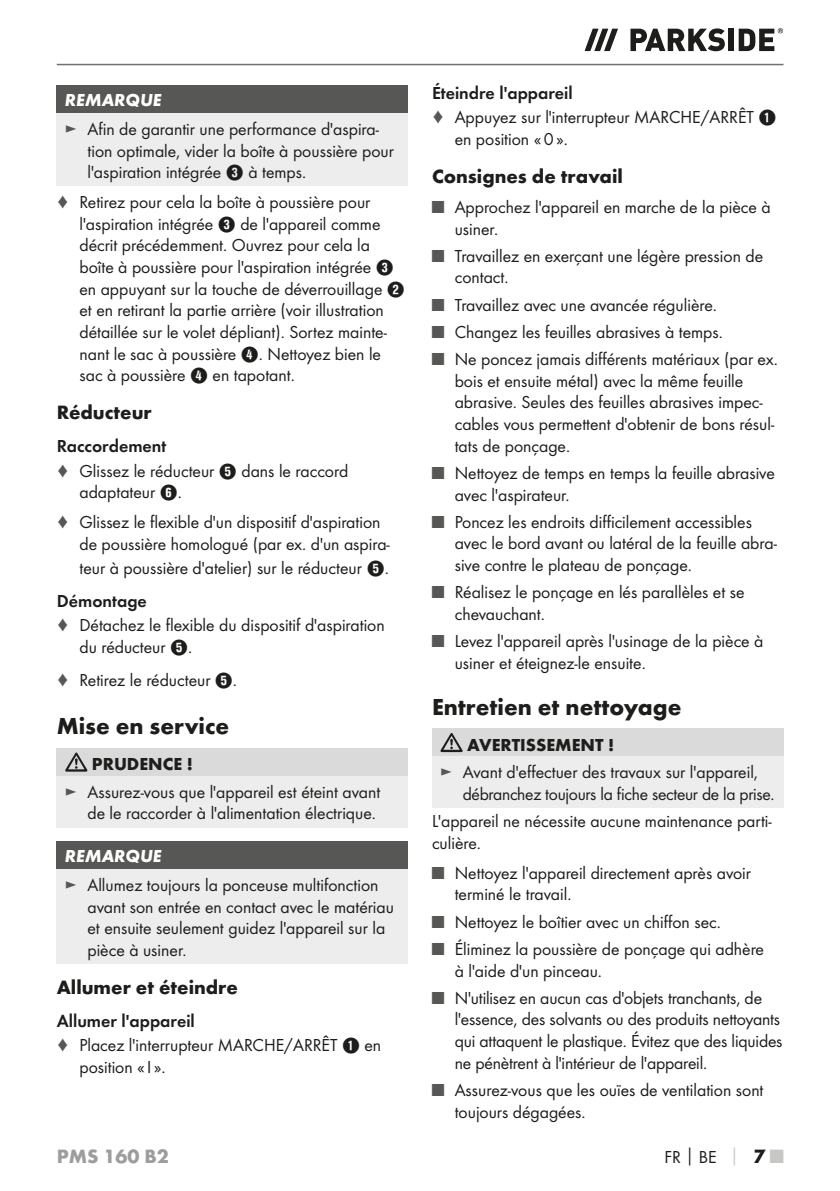
<style>
.page{position:relative;width:840px;height:1191px;background:#fff}
.page>*{position:absolute;margin:0;border:0;box-sizing:border-box;transform-origin:0 0}
.t1{font:700 24px "Futura";color:#1d1d1b}
.t2{font:700 20px "Futura";color:#1d1d1b}
.t3{font:700 20px "Futura";color:#9d9d9d}
.t4{font:18px/21.6px "Futura Boo";color:#1d1d1b}
.t5{font:18px "Futura Dem";color:#1d1d1b}
.t6{font:700 18px "Futura";color:#1d1d1b}
.t7{font:italic 700 18px "Futura";color:#fff}
.s1{color:#575756}
.s2{font-family:"Hako PI Nummern"}
.s3{font-family:"Futura";font-weight:700}
.s4{font-family:"Futura";font-weight:700;color:#c7c7c6}
.s5{font-family:"Futura";font-weight:700;font-size:20px}
.s6{font-family:"Futura";font-weight:700;font-size:20px;color:#c7c7c6}
</style>
<div class="page">
<hr style="left:57px;top:64px;width:726px;height:1px;background:#70706f">
<svg style="left:584px;top:29px;width:33px;height:22px"></svg>
<svg style="left:630px;top:28px;width:94px;height:23px"></svg>
<div style="left:728px;top:29px;width:5px;height:22px;background:#1d1d1b"></div>
<svg style="left:738px;top:28px;width:44px;height:23px"></svg>
<div style="left:57px;top:85px;width:351px;height:28px;background:#575756"></div>
<div style="left:57px;top:113px;width:351px;height:73px;background:#ededed"></div>
<div style="left:57px;top:748px;width:351px;height:28px;background:#dadada"></div>
<div style="left:57px;top:776px;width:351px;height:51px;background:#ededed"></div>
<svg style="left:65px;top:752px;width:22px;height:19px"></svg>
<div style="left:57px;top:841px;width:351px;height:28px;background:#575756"></div>
<div style="left:57px;top:869px;width:351px;height:94px;background:#ededed"></div>
<div style="left:432px;top:728px;width:350px;height:28px;background:#dadada"></div>
<div style="left:432px;top:756px;width:350px;height:52px;background:#ededed"></div>
<svg style="left:440px;top:733px;width:22px;height:19px"></svg>
<p class="t7" style="left:65px;top:94px;width:98px">REMARQUE</p>
<p class="t4" style="left:87px;top:119px;width:308px;text-indent:-23px"><span class="s1">►</span> Afin de garantir une performance d'aspira&shy;tion optimale, vider la boîte à poussière pour l'aspiration intégrée <span class="s2">3</span> à temps.</p>
<p class="t4" style="left:79px;top:192px;width:327px;text-indent:-23px"><span class="s1">♦</span> Retirez pour cela la boîte à poussière pour l'aspiration intégrée <span class="s2">3</span> de l'appareil comme décrit précédemment. Ouvrez pour cela la boîte à poussière pour l'aspiration intégrée <span class="s2">3 </span>en appuyant sur la touche de déverrouillage <span class="s2">2 </span>et en retirant la partie arrière (voir illustration détaillée sur le volet dépliant). Sortez mainte&shy;nant le sac à poussière <span class="s2">4</span>. Nettoyez bien le sac à poussière <span class="s2">4</span> en tapotant.</p>
<p class="t2" style="left:57px;top:404px;width:96px">Réducteur</p>
<p class="t5" style="left:57px;top:438px;width:111px">Raccordement</p>
<p class="t4" style="left:79px;top:461px;width:270px;text-indent:-23px"><span class="s1">♦</span> Glissez le réducteur <span class="s2">5</span> dans le raccord adaptateur <span class="s2">6</span>.</p>
<p class="t4" style="left:79px;top:512px;width:312px;text-indent:-23px"><span class="s1">♦</span> Glissez le flexible d'un dispositif d'aspiration de poussière homologué (par ex. d'un aspira-</p>
<p class="t4" style="left:79px;top:558px;width:311px">teur à poussière d'atelier) sur le réducteur <span class="s2">5</span>.</p>
<p class="t5" style="left:57px;top:592px;width:92px">Démontage</p>
<p class="t4" style="left:79px;top:615px;width:306px;text-indent:-23px"><span class="s1">♦</span> Détachez le flexible du dispositif d'aspiration du réducteur <span class="s2">5</span>.</p>
<p class="t4" style="left:57px;top:669px;width:182px"><span class="s1">♦</span> Retirez le réducteur <span class="s2">5</span>.</p>
<h1 class="t1" style="left:57px;top:716px;width:174px">Mise en service</h1>
<p class="t6" style="left:92px;top:756px;width:102px">PRUDENCE !</p>
<p class="t4" style="left:65px;top:782px;width:317px;text-align:right"><span class="s1">►</span> Assurez-vous que l'appareil est éteint avant de le raccorder à l'alimentation électrique.</p>
<p class="t7" style="left:65px;top:850px;width:98px">REMARQUE</p>
<p class="t4" style="left:87px;top:875px;width:308px;text-indent:-23px"><span class="s1">►</span> Allumez toujours la ponceuse multifonction avant son entrée en contact avec le matériau et ensuite seulement guidez l'appareil sur la pièce à usiner.</p>
<p class="t2" style="left:57px;top:978px;width:183px">Allumer et éteindre</p>
<p class="t5" style="left:57px;top:1012px;width:139px">Allumer l'appareil</p>
<p class="t4" style="left:79px;top:1035px;width:303px;text-indent:-23px"><span class="s1">♦</span> Placez l'interrupteur MARCHE/ARRÊT <span class="s2">1</span> en position « I ».</p>
<p class="t5" style="left:432px;top:84px;width:142px">Éteindre l'appareil</p>
<p class="t4" style="left:454px;top:107px;width:323px;text-indent:-23px"><span class="s1">♦</span> Appuyez sur l'interrupteur MARCHE/ARRÊT <span class="s2">1 </span>en position « 0 ».</p>
<p class="t2" style="left:432px;top:168px;width:192px">Consignes de travail</p>
<p class="t4" style="left:454px;top:197px;width:317px;text-indent:-23px"><span class="s1">■</span> Approchez l'appareil en marche de la pièce à usiner.</p>
<p class="t4" style="left:454px;top:246px;width:310px;text-indent:-23px"><span class="s1">■</span> Travaillez en exerçant une légère pression de contact.</p>
<p class="t4" style="left:432px;top:295px;width:286px"><span class="s1">■</span> Travaillez avec une avancée régulière.</p>
<p class="t4" style="left:432px;top:322px;width:292px"><span class="s1">■</span> Changez les feuilles abrasives à temps.</p>
<p class="t4" style="left:454px;top:349px;width:324px;text-indent:-23px"><span class="s1">■</span> Ne poncez jamais différents matériaux (par ex. bois et ensuite métal) avec la même feuille abrasive. Seules des feuilles abrasives impec&shy;cables vous permettent d'obtenir de bons résul&shy;tats de ponçage.</p>
<p class="t4" style="left:454px;top:463px;width:321px;text-indent:-23px"><span class="s1">■</span> Nettoyez de temps en temps la feuille abrasive avec l'aspirateur.</p>
<p class="t4" style="left:454px;top:512px;width:323px;text-indent:-23px"><span class="s1">■</span> Poncez les endroits difficilement accessibles avec le bord avant ou latéral de la feuille abra&shy;sive contre le plateau de ponçage.</p>
<p class="t4" style="left:454px;top:582px;width:291px;text-indent:-23px"><span class="s1">■</span> Réalisez le ponçage en lés parallèles et se chevauchant.</p>
<p class="t4" style="left:454px;top:631px;width:310px;text-indent:-23px"><span class="s1">■</span> Levez l'appareil après l'usinage de la pièce à usiner et éteignez-le ensuite.</p>
<h1 class="t1" style="left:432px;top:696px;width:251px">Entretien et nettoyage</h1>
<p class="t6" style="left:467px;top:737px;width:148px">AVERTISSEMENT !</p>
<p class="t4" style="left:462px;top:762px;width:313px;text-indent:-23px"><span class="s1">►</span> Avant d'effectuer des travaux sur l'appareil, débranchez toujours la fiche secteur de la prise.</p>
<p class="t4" style="left:432px;top:811px;width:341px">L'appareil ne nécessite aucune maintenance parti&shy;culière.</p>
<p class="t4" style="left:454px;top:863px;width:298px;text-indent:-23px"><span class="s1">■</span> Nettoyez l'appareil directement après avoir terminé le travail.</p>
<p class="t4" style="left:432px;top:911px;width:290px"><span class="s1">■</span> Nettoyez le boîtier avec un chiffon sec.</p>
<p class="t4" style="left:454px;top:939px;width:310px;text-indent:-23px"><span class="s1">■</span> Éliminez la poussière de ponçage qui adhère à l'aide d'un pinceau.</p>
<p class="t4" style="left:454px;top:988px;width:329px;text-indent:-23px"><span class="s1">■</span> N'utilisez en aucun cas d'objets tranchants, de l'essence, des solvants ou des produits nettoyants qui attaquent le plastique. Évitez que des liquides ne pénètrent à l'intérieur de l'appareil.</p>
<p class="t4" style="left:454px;top:1080px;width:310px;text-indent:-23px"><span class="s1">■</span> Assurez-vous que les ouïes de ventilation sont toujours dégagées.</p>
<p class="t3" style="left:57px;top:1147px;width:114px">PMS 160 B2</p>
<p class="t4" style="left:664px;top:1146px;width:120px">FR<span class="s3">│</span>BE <span class="s4">│</span> <span class="s5">7</span> <span class="s6">■</span></p>
</div>
